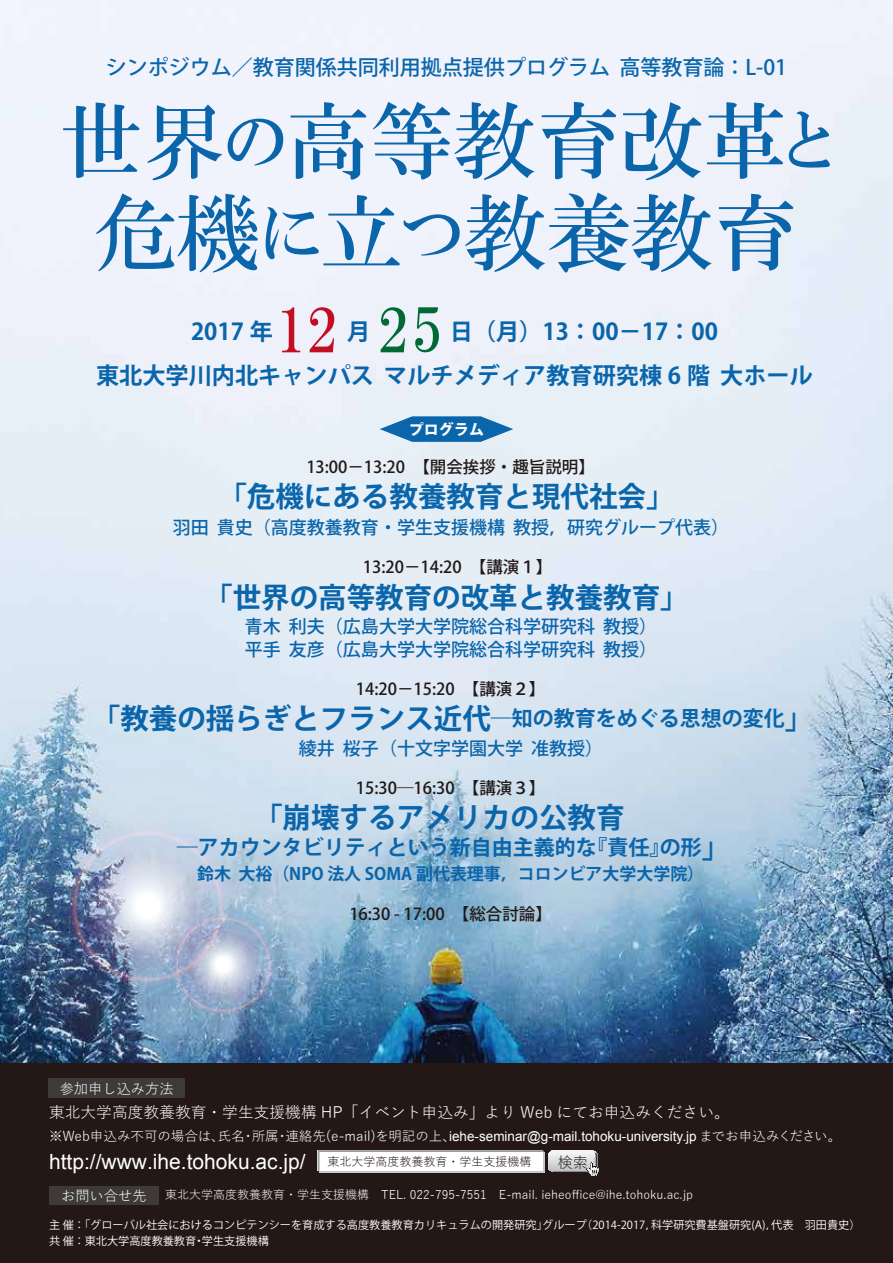
<style>
.page{position:relative;width:893px;height:1263px;background:#fff}
.page>*{position:absolute;margin:0;border:0;box-sizing:border-box;transform-origin:0 0}
.t1{font:61.35px "HGP Mincho B";color:#c30d23}
.t2{font:61.35px "HGP Mincho B";color:#006934}
.t3{font:700 28.5px "Koz Go Pr 6 N";color:#0a65ab}
.t4{font:700 23.1px/44.5px "Koz Go Pr 6 N";color:#0a65ab}
.t5{font:21px "Arial";color:#fff}
.t6{font:500 21px "Koz Go Pro";color:#0a65ab}
.t7{font:700 21px "Koz Go Pr 6 N";color:#0a65ab}
.t8{font:500 18px/22.6px "Koz Go Pr 6 N";color:#0a65ab}
.t9{font:700 16.95px "Koz Go Pr 6 N";color:#0a65ab}
.t10{font:500 16.5px "Koz Go Pr 6 N";color:#221815}
.t11{font:15.75px "Yu Gothic";color:#fff}
.t12{font:800 15px "Koz Go Pr 6 N";color:#fff}
.t13{font:15px "Yu Gothic";color:#211714}
.t14{font:14.25px "Yu Gothic";color:#fff}
.t15{font:13.5px "Yu Gothic";color:#fff}
.t16{font:12px "Yu Gothic";color:#fff}
.t17{font:11.1px/15.6px "Koz Go Pr 6 N";color:#fff}
.s1{font-size:21px}
.s2{font-size:28.5px}
.s3{font-family:"Arial"}
.s4{font-family:"Yu Gothic";font-size:12px;color:#211714}
</style>
<div class="page">
<img style="left:0;top:0;width:893px;height:1063px">
<svg style="left:380px;top:416px;width:133px;height:26px;background:#4288be"></svg>
<svg style="left:63px;top:103px;width:77px;height:75px"></svg>
<svg style="left:147px;top:104px;width:136px;height:76px"></svg>
<svg style="left:291px;top:102px;width:76px;height:78px"></svg>
<svg style="left:373px;top:102px;width:162px;height:78px"></svg>
<svg style="left:542px;top:102px;width:74px;height:78px"></svg>
<svg style="left:623px;top:102px;width:160px;height:78px"></svg>
<svg style="left:789px;top:111px;width:41px;height:57px;background:#afcae3"></svg>
<svg style="left:96px;top:193px;width:162px;height:79px"></svg>
<svg style="left:266px;top:192px;width:446px;height:80px"></svg>
<svg style="left:719px;top:194px;width:75px;height:78px;background:#abc8e2"></svg>
<svg style="left:0;top:525px;width:528px;height:538px;background:#d0dfed"></svg>
<img style="left:0;top:723px;width:463px;height:340px">
<div style="left:0;top:1063px;width:893px;height:200px;background:#231815"></div>
<svg style="left:318px;top:1150px;width:226px;height:22px;background:#f3f3f3"></svg>
<hr style="left:549px;top:1153px;width:45px;height:1px;background:#f2f3f3">
<hr style="left:550px;top:1152px;width:44px;height:1px;background:#f4f4f4">
<hr style="left:551px;top:1151px;width:42px;height:1px;background:#f4f4f4">
<hr style="left:552px;top:1150px;width:40px;height:1px;background:#f4f4f4">
<hr style="left:549px;top:1154px;width:45px;height:1px;background:#f0f0f0">
<hr style="left:549px;top:1155px;width:45px;height:1px;background:#ededee">
<hr style="left:549px;top:1156px;width:45px;height:1px;background:#eaebeb">
<hr style="left:549px;top:1157px;width:45px;height:1px;background:#e7e7e8">
<hr style="left:549px;top:1158px;width:45px;height:1px;background:#e4e5e5">
<hr style="left:549px;top:1159px;width:45px;height:1px;background:#e1e2e2">
<hr style="left:549px;top:1160px;width:45px;height:1px;background:#dfdfdf">
<hr style="left:549px;top:1161px;width:45px;height:1px;background:#dcdcdd">
<hr style="left:549px;top:1162px;width:45px;height:1px;background:#d8d8d9">
<hr style="left:549px;top:1163px;width:45px;height:1px;background:#d5d6d6">
<hr style="left:549px;top:1164px;width:45px;height:1px;background:#d2d3d3">
<hr style="left:549px;top:1165px;width:45px;height:1px;background:#cfd0d0">
<hr style="left:549px;top:1166px;width:45px;height:1px;background:#cccdcd">
<hr style="left:549px;top:1167px;width:45px;height:1px;background:#c8c9ca">
<hr style="left:549px;top:1168px;width:45px;height:1px;background:#c5c6c7">
<hr style="left:550px;top:1169px;width:43px;height:1px;background:#c2c3c4">
<hr style="left:552px;top:1170px;width:40px;height:1px;background:#bfc0c1">
<hr style="left:553px;top:1171px;width:39px;height:1px;background:#898989">
<svg style="left:586px;top:1150px;width:13px;height:26px"></svg>
<div style="left:49px;top:1078px;width:136px;height:19px;background:#3d3a39"></div>
<div style="left:49px;top:1186px;width:110px;height:19px;background:#3d3a39"></div>
<h3 class="t6" style="left:106px;top:54px;width:683px">シンポジウム／教育関係共同利用拠点提供プログラム 高等教育論：L-01</h3>
<h1 class="t1" style="left:277px;top:300px;width:61px">12</h1>
<h1 class="t2" style="left:378px;top:300px;width:65px">25</h1>
<h3 class="t4" style="left:191px;top:309px;width:83px">2017 年</h3>
<h3 class="t4" style="left:96px;top:309px;width:718px;text-indent:354px">日（月）13：00－17：00<br>東北大学川内北キャンパス マルチメディア教育研究棟 6 階 大ホール</h3>
<h3 class="t4" style="left:347px;top:309px;width:25px">月</h3>
<h3 class="t12" style="left:409px;top:421px;width:76px">プログラム</h3>
<h3 class="t10" style="left:306px;top:457px;width:290px">13:00－13:20　【開会挨拶・趣旨説明】</h3>
<h2 class="t3" style="left:218px;top:481px;width:457px">「危機にある教養教育と現代社会」</h2>
<h3 class="t8" style="left:173px;top:517px;width:558px">羽田 貴史（高度教養教育・学生支援機構 教授，研究グループ代表）</h3>
<h3 class="t10" style="left:363px;top:558px;width:191px">13:20－14:20　【講演１】</h3>
<h2 class="t3" style="left:204px;top:581px;width:486px">「世界の高等教育の改革と教養教育」</h2>
<h3 class="t8" style="left:245px;top:616px;width:414px">青木 利夫（広島大学大学院総合科学研究科 教授）平手 友彦（広島大学大学院総合科学研究科 教授）</h3>
<h3 class="t10" style="left:356px;top:680px;width:191px">14:20－15:20　【講演２】</h3>
<h2 class="t3" style="left:92px;top:703px;width:723px">「教養の揺らぎとフランス近代<span class="s1">―知の教育をめぐる思想の変化</span>」</h2>
<h3 class="t8" style="left:299px;top:737px;width:306px">綾井 桜子（十文字学園大学 准教授）</h3>
<h3 class="t10" style="left:356px;top:779px;width:191px">15:30―16:30　【講演３】</h3>
<h2 class="t3" style="left:254px;top:802px;width:372px">「崩壊するアメリカの公教育</h2>
<h3 class="t7" style="left:177px;top:836px;width:555px">―アカウンタビリティという新自由主義的な『責任』の形<span class="s2">」</span></h3>
<h3 class="t9" style="left:197px;top:864px;width:508px">鈴木 大裕（NPO 法人 SOMA 副代表理事，コロンビア大学大学院）</h3>
<h3 class="t10" style="left:349px;top:905px;width:204px">16:30 - 17:00　【総合討論】</h3>
<p class="t14" style="left:60px;top:1075px;width:115px">参加申し込み方法</p>
<h3 class="t11" style="left:49px;top:1098px;width:682px">東北大学高度教養教育・学生支援機構 HP「イベント申込み」より Web にてお申込みください。</h3>
<p class="t15" style="left:49px;top:1123px;width:794px">※Web申込み不可の場合は、氏名・所属・連絡先(e-mail)を明記の上、<span class="s3">iehe-seminar@g-mail.tohoku-university.jp</span> までお申込みください。</p>
<h3 class="t5" style="left:49px;top:1147px;width:484px">http://www.ihe.tohoku.ac.jp/ <span class="s4">東北大学高度教養教育・学生支援機構</span></h3>
<h3 class="t13" style="left:558px;top:1148px;width:31px">検索</h3>
<p class="t14" style="left:61px;top:1182px;width:87px">お問い合せ先</p>
<p class="t16" style="left:165px;top:1184px;width:530px">東北大学高度教養教育・学生支援機構　TEL. 022-795-7551　E-mail. ieheoffice@ihe.tohoku.ac.jp</p>
<p class="t17" style="left:49px;top:1217px;width:813px">主 催 ： 「グローバル社会におけるコンピテンシーを育成する高度教養教育カリキュラムの開発研究」グループ（2014-2017，科学研究費基盤研究(A)，代表　羽田貴史）共 催 ： 東北大学高度教養教育・学生支援機構</p>
</div>
